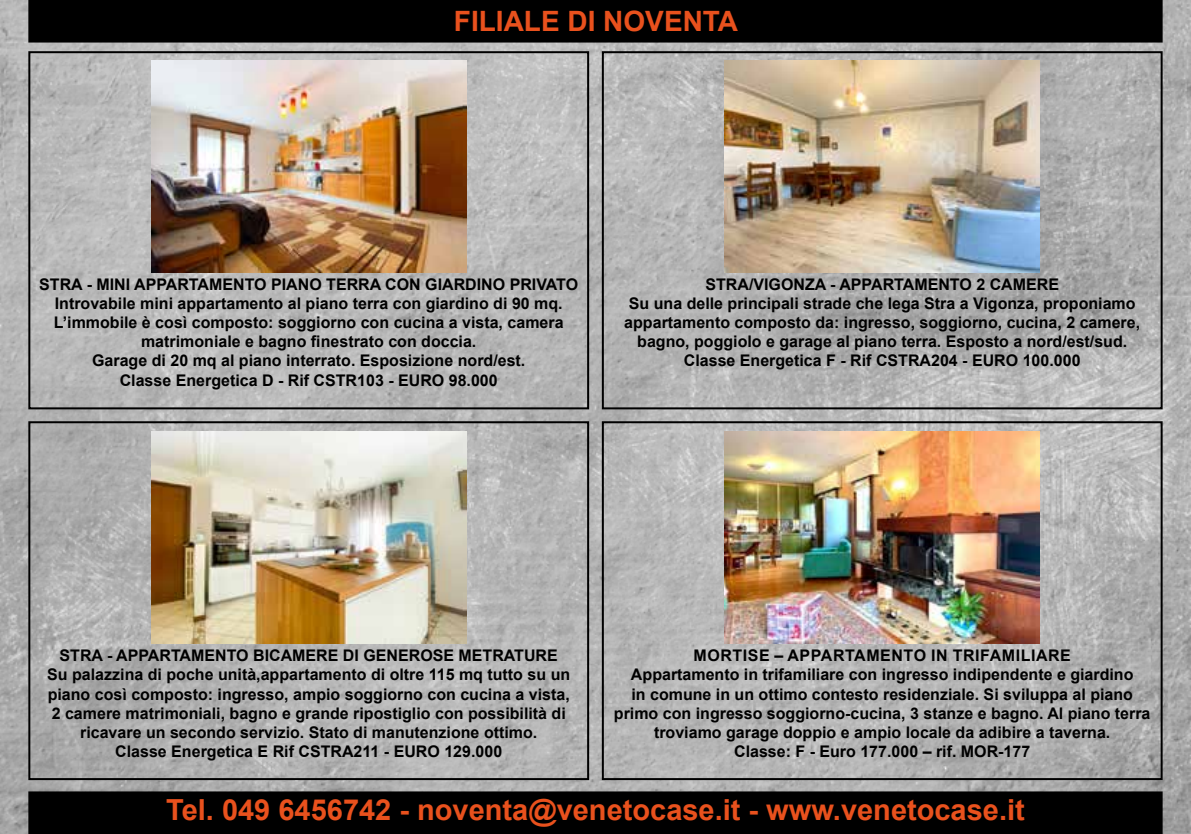
<style>
.page{position:relative;width:1191px;height:834px;background:#fff}
.page>*{position:absolute;margin:0;border:0;box-sizing:border-box;transform-origin:0 0}
.t1{font:700 29px "Arial";color:#e9511d}
.t2{font:700 28px "Arial";color:#e9511d}
.t3{font:700 16px/19.2px "Arial";color:#000;text-align:center}
</style>
<div class="page">
<img style="left:0;top:0;width:1191px;height:833px">
<div style="left:28px;top:791px;width:1134px;height:42px;background:#000"></div>
<div style="left:28px;top:0;width:1134px;height:43px;background:#000"></div>
<div style="left:602px;top:51px;width:560px;height:358px;border:2px solid #000"></div>
<div style="left:602px;top:421px;width:560px;height:359px;border:2px solid #000"></div>
<img style="left:724px;top:432px;width:315px;height:211px">
<img style="left:724px;top:60px;width:315px;height:212px">
<div style="left:28px;top:51px;width:561px;height:358px;border:2px solid #000"></div>
<div style="left:28px;top:421px;width:561px;height:359px;border:2px solid #000"></div>
<img style="left:151px;top:432px;width:315px;height:211px">
<img style="left:151px;top:60px;width:315px;height:212px">
<h2 class="t2" style="left:454px;top:2px;width:286px">FILIALE DI NOVENTA</h2>
<p class="t3" style="left:39px;top:274px;width:540px">STRA - MINI APPARTAMENTO PIANO TERRA CON GIARDINO PRIVATO Introvabile mini appartamento al piano terra con giardino di 90 mq.<br>L’immobile è così composto: soggiorno con cucina a vista, camera matrimoniale e bagno finestrato con doccia.<br>Garage di 20 mq al piano interrato. Esposizione nord/est.<br>Classe Energetica D - Rif CSTR103 - EURO 98.000</p>
<p class="t3" style="left:624px;top:274px;width:517px">STRA/VIGONZA - APPARTAMENTO 2 CAMERE<br>Su una delle principali strade che lega Stra a Vigonza, proponiamo appartamento composto da: ingresso, soggiorno, cucina, 2 camere, bagno, poggiolo e garage al piano terra. Esposto a nord/est/sud.<br>Classe Energetica F - Rif CSTRA204 - EURO 100.000</p>
<p class="t3" style="left:47px;top:646px;width:524px">STRA - APPARTAMENTO BICAMERE DI GENEROSE METRATURE<br>Su palazzina di poche unità,appartamento di oltre 115 mq tutto su un piano così composto: ingresso, ampio soggiorno con cucina a vista, 2 camere matrimoniali, bagno e grande ripostiglio con possibilità di ricavare un secondo servizio. Stato di manutenzione ottimo.<br>Classe Energetica E Rif CSTRA211 - EURO 129.000</p>
<p class="t3" style="left:614px;top:646px;width:538px">MORTISE – APPARTAMENTO IN TRIFAMILIARE<br>Appartamento in trifamiliare con ingresso indipendente e giardino<br>in comune in un ottimo contesto residenziale. Si sviluppa al piano primo con ingresso soggiorno-cucina, 3 stanze e bagno. Al piano terra troviamo garage doppio e ampio locale da adibire a taverna.<br>Classe: F - Euro 177.000 – rif. MOR-177</p>
<h1 class="t1" style="left:166px;top:789px;width:860px">Tel. 049 6456742 - noventa@venetocase.it - www.venetocase.it</h1>
</div>
